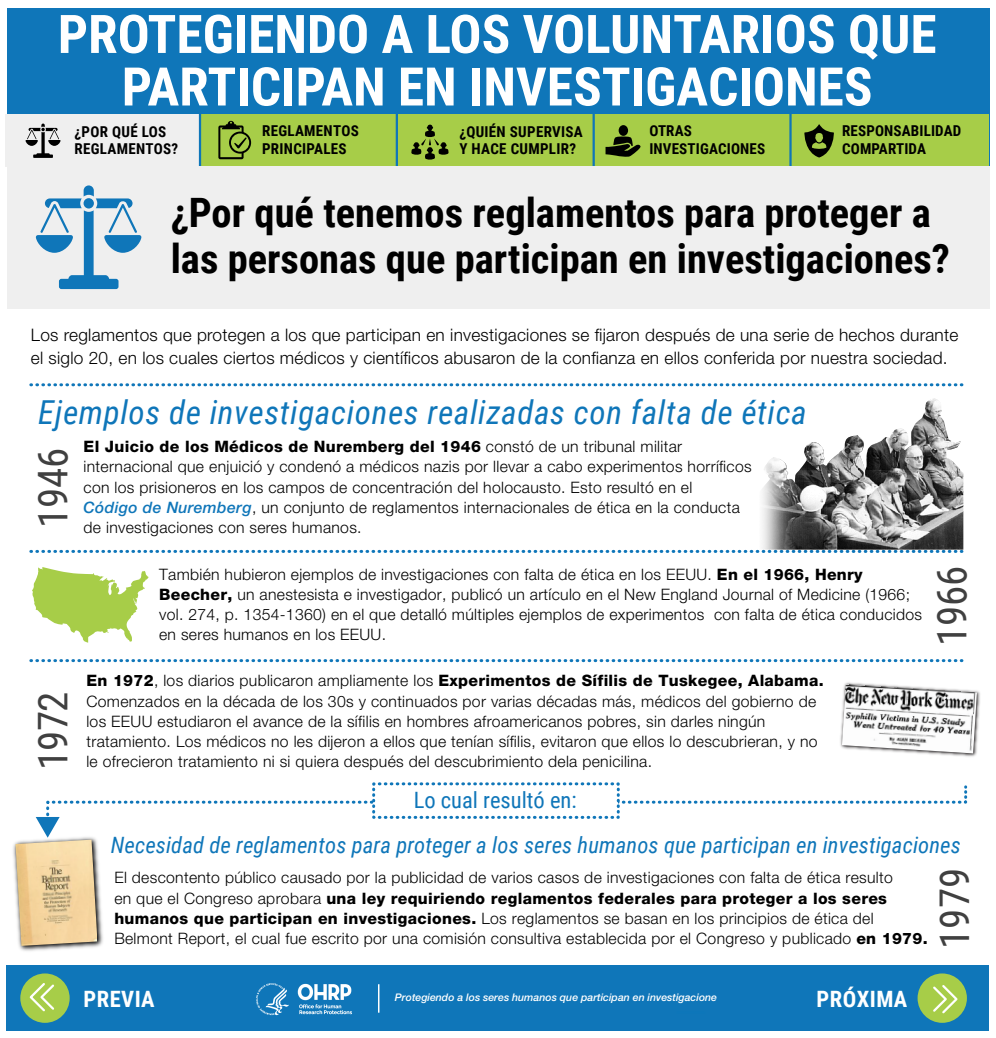
<style>
.page{position:relative;width:996px;height:1038px;background:#fff}
.page>*{position:absolute;margin:0;border:0;box-sizing:border-box;transform-origin:0 0}
.t1{font:700 53.25px/52.5px "Roboto Condensed";color:#fff;text-align:center}
.t2{font:40.95px "Roboto Condensed";color:#404040}
.t3{font:700 40.5px/45.8px "Roboto Condensed";color:#000}
.t4{font:italic 33px "Roboto Condensed";letter-spacing:.02em;color:#0f76b9}
.t5{font:italic 22.5px "Roboto Condensed";letter-spacing:.005em;color:#0f76b9}
.t6{font:22.5px "Roboto Condensed";color:#0f76b9}
.t7{font:700 22.5px "Roboto Condensed";letter-spacing:.02em;color:#fff}
.t8{font:300 17.25px/22.5px "Helvetica Neue LT Std";letter-spacing:.015em;color:#000}
.t9{font:300 15.75px/20.2px "Helvetica Neue LT Std";letter-spacing:.02em;color:#000}
.t10{font:700 15px/17.2px "Roboto Condensed";letter-spacing:.02em;color:#000}
.t11{font:italic 500 10.5px "Helvetica Neue LT Std";color:#fff}
.s1{font-weight:800}
.s2{font-weight:500;font-style:italic;color:#0f76b9}
</style>
<div class="page">
<svg style="left:31px;top:383px;width:933px;height:3px"></svg>
<svg style="left:31px;top:659px;width:933px;height:3px"></svg>
<div style="left:7px;top:8px;width:982px;height:161px;background:#0f76b9"></div>
<div style="left:6px;top:965px;width:982px;height:65px;background:#0f76b9"></div>
<svg style="left:378px;top:984px;width:1px;height:28px"></svg>
<svg style="left:31px;top:549px;width:933px;height:3px"></svg>
<div style="left:6px;top:115px;width:982px;height:52px;background:#a7cd48"></div>
<div style="left:5px;top:115px;width:195px;height:52px;background:#efefef"></div>
<hr style="left:199px;top:113px;width:2px;height:54px;background:#0f76b9">
<hr style="left:396px;top:113px;width:2px;height:54px;background:#0f76b9">
<hr style="left:592px;top:113px;width:3px;height:54px;background:#0f76b9">
<hr style="left:789px;top:113px;width:2px;height:54px;background:#0f76b9">
<svg style="left:26px;top:123px;width:35px;height:35px"></svg>
<svg style="left:229px;top:131px;width:22px;height:23px"></svg>
<svg style="left:231px;top:133px;width:18px;height:19px"></svg>
<svg style="left:218px;top:121px;width:29px;height:38px"></svg>
<svg style="left:411px;top:125px;width:38px;height:35px"></svg>
<div style="left:618px;top:125px;width:10px;height:11px;background:#000;border-radius:50%"></div>
<svg style="left:605px;top:136px;width:36px;height:21px"></svg>
<svg style="left:804px;top:124px;width:30px;height:33px"></svg>
<div style="left:7px;top:166px;width:982px;height:142px;background:#efefef"></div>
<svg style="left:36px;top:185px;width:105px;height:104px"></svg>
<img style="left:762px;top:398px;width:201px;height:151px">
<svg style="left:32px;top:567px;width:117px;height:75px"></svg>
<img style="left:840px;top:682px;width:140px;height:75px">
<img style="left:842px;top:684px;width:135px;height:69px">
<svg style="left:36px;top:782px;width:932px;height:52px"></svg>
<img style="left:13px;top:834px;width:90px;height:117px">
<img style="left:16px;top:839px;width:81px;height:106px">
<div style="left:20px;top:973px;width:50px;height:49px;background:#a7cd48;border-radius:50%"></div>
<svg style="left:29px;top:983px;width:25px;height:29px"></svg>
<img style="left:256px;top:983px;width:96px;height:33px">
<div style="left:917px;top:973px;width:50px;height:49px;background:#a7cd48;border-radius:50%"></div>
<svg style="left:933px;top:985px;width:25px;height:29px"></svg>
<h1 class="t1" style="left:58px;top:6px;width:880px">PROTEGIENDO A LOS VOLUNTARIOS QUE<br>PARTICIPAN EN INVESTIGACIONES</h1>
<p class="t10" style="left:75px;top:122px;width:105px">¿POR QUÉ LOS<br>REGLAMENTOS?</p>
<p class="t10" style="left:262px;top:122px;width:98px">REGLAMENTOS<br>PRINCIPALES</p>
<p class="t10" style="left:459px;top:122px;width:125px">¿QUIÉN SUPERVISA<br>Y HACE CUMPLIR?</p>
<p class="t10" style="left:649px;top:122px;width:117px">OTRAS<br>INVESTIGACIONES</p>
<p class="t10" style="left:842px;top:122px;width:121px">RESPONSABILIDAD<br>COMPARTIDA</p>
<p class="t3" style="left:171px;top:188px;width:780px">¿Por qué tenemos reglamentos para proteger a las personas que participan en investigaciones?</p>
<p class="t8" style="left:31px;top:323px;width:929px">Los reglamentos que protegen a los que participan en investigaciones se fijaron después de una serie de hechos durante el siglo 20, en los cuales ciertos médicos y científicos abusaron de la confianza en ellos conferida por nuestra sociedad.</p>
<p class="t4" style="left:38px;top:389px;width:770px">Ejemplos de investigaciones realizadas con falta de ética</p>
<p class="t2" style="left:24px;top:528px;width:82px;rotate:-90deg">1946</p>
<p class="t9" style="left:84px;top:436px;width:669px"><span class="s1">El Juicio de los Médicos de Nuremberg del 1946</span> constó de un tribunal militar internacional que enjuició y condenó a médicos nazis por llevar a cabo experimentos horríficos con los prisioneros en los campos de concentración del holocausto. Esto resultó en el<br><span class="s2">Código de Nuremberg</span>, un conjunto de reglamentos internacionales de ética en la conducta de investigaciones con seres humanos.</p>
<p class="t9" style="left:159px;top:564px;width:764px;line-height:20px">También hubieron ejemplos de investigaciones con falta de ética en los EEUU. <span class="s1">En el 1966, Henry Beecher,</span> un anestesista e investigador, publicó un artículo en el New England Journal of Medicine (1966; vol. 274, p. 1354-1360) en el que detalló múltiples ejemplos de experimentos con falta de ética conducidos en seres humanos en los EEUU.</p>
<p class="t2" style="left:923px;top:646px;width:82px;rotate:-90deg">1966</p>
<p class="t2" style="left:24px;top:769px;width:80px;rotate:-90deg">1972</p>
<p class="t9" style="left:86px;top:670px;width:739px"><span class="s1">En 1972</span>, los diarios publicaron ampliamente los <span class="s1">Experimentos de Sífilis de Tuskegee, Alabama.<br></span>Comenzados en la década de los 30s y continuados por varias décadas más, médicos del gobierno de los EEUU estudiaron el avance de la sífilis en hombres afroamericanos pobres, sin darles ningún tratamiento. Los médicos no les dijeron a ellos que tenían sífilis, evitaron que ellos lo descubrieran, y no le ofrecieron tratamiento ni si quiera después del descubrimiento dela penicilina.</p>
<p class="t6" style="left:414px;top:784px;width:164px">Lo cual resultó en:</p>
<p class="t5" style="left:111px;top:829px;width:851px">Necesidad de reglamentos para proteger a los seres humanos que participan en investigaciones</p>
<p class="t9" style="left:114px;top:867px;width:815px">El descontento público causado por la publicidad de varios casos de investigaciones con falta de ética resulto<br>en que el Congreso aprobara <span class="s1">una ley requiriendo reglamentos federales para proteger a los seres humanos que participan en investigaciones.</span> Los reglamentos se basan en los principios de ética del Belmont Report, el cual fue escrito por una comisión consultiva establecida por el Congreso y publicado <span class="s1">en 1979.</span></p>
<p class="t2" style="left:925px;top:948px;width:82px;rotate:-90deg">1979</p>
<p class="t7" style="left:84px;top:983px;width:73px">PREVIA</p>
<p class="t11" style="left:395px;top:990px;width:324px">Protegiendo a los seres humanos que participan en investigacione</p>
<p class="t7" style="left:816px;top:983px;width:92px">PRÓXIMA</p>
</div>
